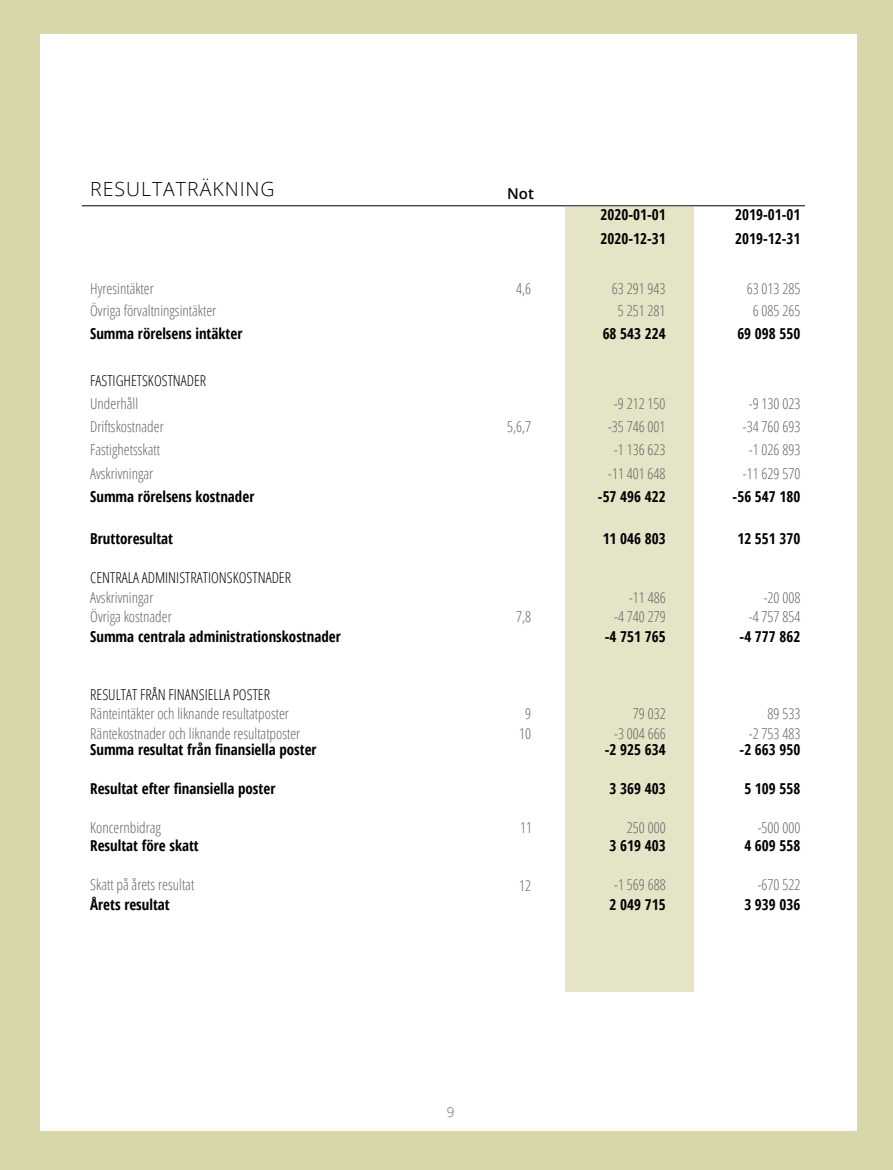
<style>
.page{position:relative;width:893px;height:1170px;background:#fff}
.page>*{position:absolute;margin:0;border:0;box-sizing:border-box;transform-origin:0 0}
.t1{font:300 19.5px "Open Sans";letter-spacing:.05em;color:#000}
.t2{font:300 15px "Open Sans Condensed";color:#646363}
.t3{font:700 15px "Open Sans Condensed";color:#000}
.t4{font:300 15px "Open Sans Condensed";color:#000}
.t5{font:600 15px "Open Sans";color:#000}
.t6{font:300 13.5px "Open Sans";color:#646363}
</style>
<div class="page">
<hr style="left:0;top:0;width:2px;height:1169px;background:#d8d7aa">
<div style="left:2px;top:0;width:891px;height:1169px;background:#d8d7aa"></div>
<div style="left:41px;top:35px;width:816px;height:1095px;background:#fff"></div>
<div style="left:566px;top:207px;width:128px;height:784px;background:#e5e4c7"></div>
<hr style="left:82px;top:205px;width:723px;height:1px;background:#000">
<h1 class="t1" style="left:90px;top:175px;width:186px">RESULTATRÄKNING</h1>
<p class="t5" style="left:507px;top:183px;width:28px">Not</p>
<p class="t3" style="left:601px;top:204px;width:67px">2020-01-01</p>
<p class="t3" style="left:735px;top:204px;width:67px">2019-01-01</p>
<p class="t3" style="left:601px;top:228px;width:67px">2020-12-31</p>
<p class="t3" style="left:735px;top:228px;width:67px">2019-12-31</p>
<p class="t2" style="left:90px;top:278px;width:65px">Hyresintäkter</p>
<p class="t2" style="left:516px;top:278px;width:17px">4,6</p>
<p class="t2" style="left:612px;top:278px;width:55px">63 291 943</p>
<p class="t2" style="left:747px;top:278px;width:55px">63 013 285</p>
<p class="t2" style="left:90px;top:300px;width:128px">Övriga förvaltningsintäkter</p>
<p class="t2" style="left:618px;top:300px;width:49px">5 251 281</p>
<p class="t2" style="left:753px;top:300px;width:49px">6 085 265</p>
<p class="t3" style="left:90px;top:323px;width:154px">Summa rörelsens intäkter</p>
<p class="t3" style="left:603px;top:323px;width:64px">68 543 224</p>
<p class="t3" style="left:737px;top:323px;width:64px">69 098 550</p>
<p class="t4" style="left:90px;top:370px;width:118px">FASTIGHETSKOSTNADER</p>
<p class="t2" style="left:90px;top:393px;width:50px">Underhåll</p>
<p class="t2" style="left:614px;top:393px;width:53px">-9 212 150</p>
<p class="t2" style="left:749px;top:393px;width:53px">-9 130 023</p>
<p class="t2" style="left:90px;top:416px;width:75px">Driftskostnader</p>
<p class="t2" style="left:507px;top:416px;width:26px">5,6,7</p>
<p class="t2" style="left:608px;top:416px;width:59px">-35 746 001</p>
<p class="t2" style="left:743px;top:416px;width:59px">-34 760 693</p>
<p class="t2" style="left:90px;top:440px;width:71px">Fastighetsskatt</p>
<p class="t2" style="left:614px;top:440px;width:53px">-1 136 623</p>
<p class="t2" style="left:749px;top:440px;width:53px">-1 026 893</p>
<p class="t2" style="left:90px;top:463px;width:65px">Avskrivningar</p>
<p class="t2" style="left:608px;top:463px;width:59px">-11 401 648</p>
<p class="t2" style="left:743px;top:463px;width:59px">-11 629 570</p>
<p class="t3" style="left:90px;top:486px;width:166px">Summa rörelsens kostnader</p>
<p class="t3" style="left:598px;top:486px;width:69px">-57 496 422</p>
<p class="t3" style="left:733px;top:486px;width:69px">-56 547 180</p>
<p class="t3" style="left:90px;top:528px;width:84px">Bruttoresultat</p>
<p class="t3" style="left:603px;top:528px;width:64px">11 046 803</p>
<p class="t3" style="left:737px;top:528px;width:64px">12 551 370</p>
<p class="t4" style="left:90px;top:567px;width:202px">CENTRALA ADMINISTRATIONSKOSTNADER</p>
<p class="t2" style="left:90px;top:587px;width:65px">Avskrivningar</p>
<p class="t2" style="left:629px;top:587px;width:38px">-11 486</p>
<p class="t2" style="left:764px;top:587px;width:38px">-20 008</p>
<p class="t2" style="left:90px;top:606px;width:83px">Övriga kostnader</p>
<p class="t2" style="left:516px;top:606px;width:17px">7,8</p>
<p class="t2" style="left:614px;top:606px;width:53px">-4 740 279</p>
<p class="t2" style="left:749px;top:606px;width:53px">-4 757 854</p>
<p class="t3" style="left:90px;top:625px;width:252px">Summa centrala administrationskostnader</p>
<p class="t3" style="left:605px;top:625px;width:62px">-4 751 765</p>
<p class="t3" style="left:740px;top:625px;width:62px">-4 777 862</p>
<p class="t4" style="left:90px;top:684px;width:181px">RESULTAT FRÅN FINANSIELLA POSTER</p>
<p class="t2" style="left:90px;top:703px;width:200px">Ränteintäkter och liknande resultatposter</p>
<p class="t2" style="left:525px;top:703px;width:7px">9</p>
<p class="t2" style="left:633px;top:703px;width:34px">79 032</p>
<p class="t2" style="left:767px;top:703px;width:34px">89 533</p>
<p class="t2" style="left:90px;top:722px;width:212px">Räntekostnader och liknande resultatposter</p>
<p class="t2" style="left:519px;top:722px;width:13px">10</p>
<p class="t2" style="left:614px;top:722px;width:53px">-3 004 666</p>
<p class="t2" style="left:749px;top:722px;width:53px">-2 753 483</p>
<p class="t3" style="left:90px;top:739px;width:228px">Summa resultat från finansiella poster</p>
<p class="t3" style="left:605px;top:739px;width:62px">-2 925 634</p>
<p class="t3" style="left:740px;top:739px;width:62px">-2 663 950</p>
<p class="t3" style="left:90px;top:778px;width:187px">Resultat efter finansiella poster</p>
<p class="t3" style="left:610px;top:778px;width:58px">3 369 403</p>
<p class="t3" style="left:744px;top:778px;width:58px">5 109 558</p>
<p class="t2" style="left:90px;top:817px;width:72px">Koncernbidrag</p>
<p class="t2" style="left:627px;top:817px;width:40px">250 000</p>
<p class="t2" style="left:758px;top:817px;width:44px">-500 000</p>
<p class="t3" style="left:90px;top:835px;width:110px">Resultat före skatt</p>
<p class="t3" style="left:610px;top:835px;width:58px">3 619 403</p>
<p class="t3" style="left:744px;top:835px;width:58px">4 609 558</p>
<p class="t2" style="left:90px;top:874px;width:106px">Skatt på årets resultat</p>
<p class="t2" style="left:614px;top:874px;width:53px">-1 569 688</p>
<p class="t2" style="left:758px;top:874px;width:44px">-670 522</p>
<p class="t3" style="left:90px;top:893px;width:81px">Årets resultat</p>
<p class="t3" style="left:610px;top:893px;width:58px">2 049 715</p>
<p class="t3" style="left:744px;top:893px;width:58px">3 939 036</p>
<p class="t2" style="left:520px;top:817px;width:13px">11</p>
<p class="t2" style="left:519px;top:875px;width:13px">12</p>
<p class="t6" style="left:444px;top:1102px;width:9px">9</p>
<p class="t6" style="left:447px;top:1102px;width:9px">9</p>
</div>
